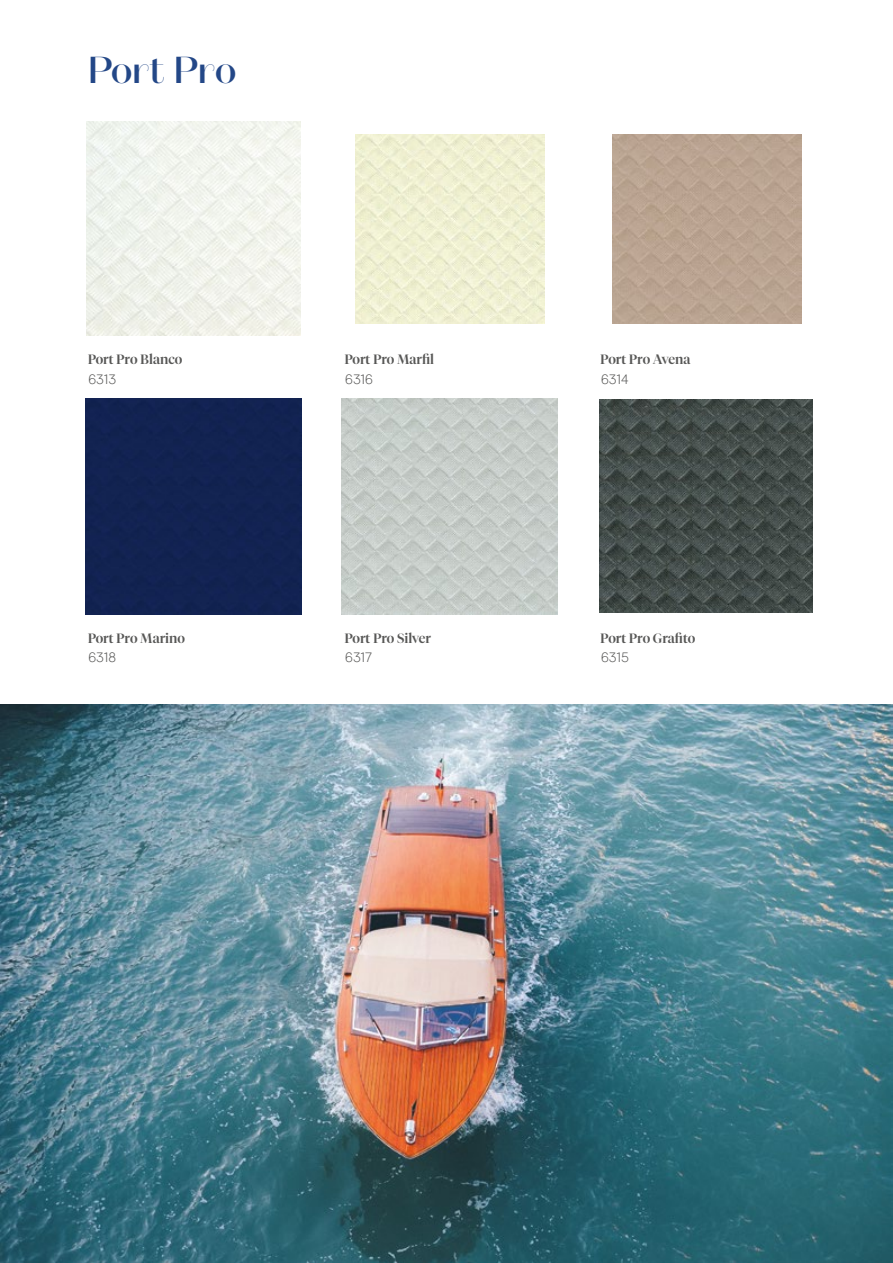
<style>
.page{position:relative;width:893px;height:1263px;background:#fff}
.page>*{position:absolute;margin:0;border:0;box-sizing:border-box;transform-origin:0 0}
.t1{font:500 37.5px "Domaine Sans Display";color:#234787}
.t2{font:500 13.5px "Tiempos Fine";color:#575756}
.t3{font:300 13.5px "Modern Era";color:#575756}
</style>
<div class="page">
<img style="left:87px;top:122px;width:213px;height:213px">
<img style="left:355px;top:134px;width:189px;height:189px">
<div style="left:612px;top:134px;width:189px;height:189px;background:#baa491"></div>
<div style="left:85px;top:398px;width:216px;height:216px;background:#122351"></div>
<img style="left:341px;top:398px;width:216px;height:216px">
<img style="left:600px;top:400px;width:213px;height:213px">
<img style="left:0;top:705px;width:893px;height:558px">
<h1 class="t1" style="left:88px;top:47px;width:150px">Port Pro</h1>
<p class="t2" style="left:88px;top:351px;width:96px">Port Pro Blanco</p>
<p class="t2" style="left:344px;top:351px;width:91px">Port Pro Marfil</p>
<p class="t2" style="left:600px;top:351px;width:92px">Port Pro Avena</p>
<p class="t3" style="left:88px;top:372px;width:29px">6313</p>
<p class="t3" style="left:345px;top:372px;width:29px">6316</p>
<p class="t3" style="left:601px;top:372px;width:29px">6314</p>
<p class="t2" style="left:88px;top:630px;width:99px">Port Pro Marino</p>
<p class="t2" style="left:344px;top:630px;width:88px">Port Pro Silver</p>
<p class="t2" style="left:600px;top:630px;width:97px">Port Pro Grafito</p>
<p class="t3" style="left:88px;top:650px;width:29px">6318</p>
<p class="t3" style="left:345px;top:650px;width:28px">6317</p>
<p class="t3" style="left:601px;top:650px;width:29px">6315</p>
</div>
